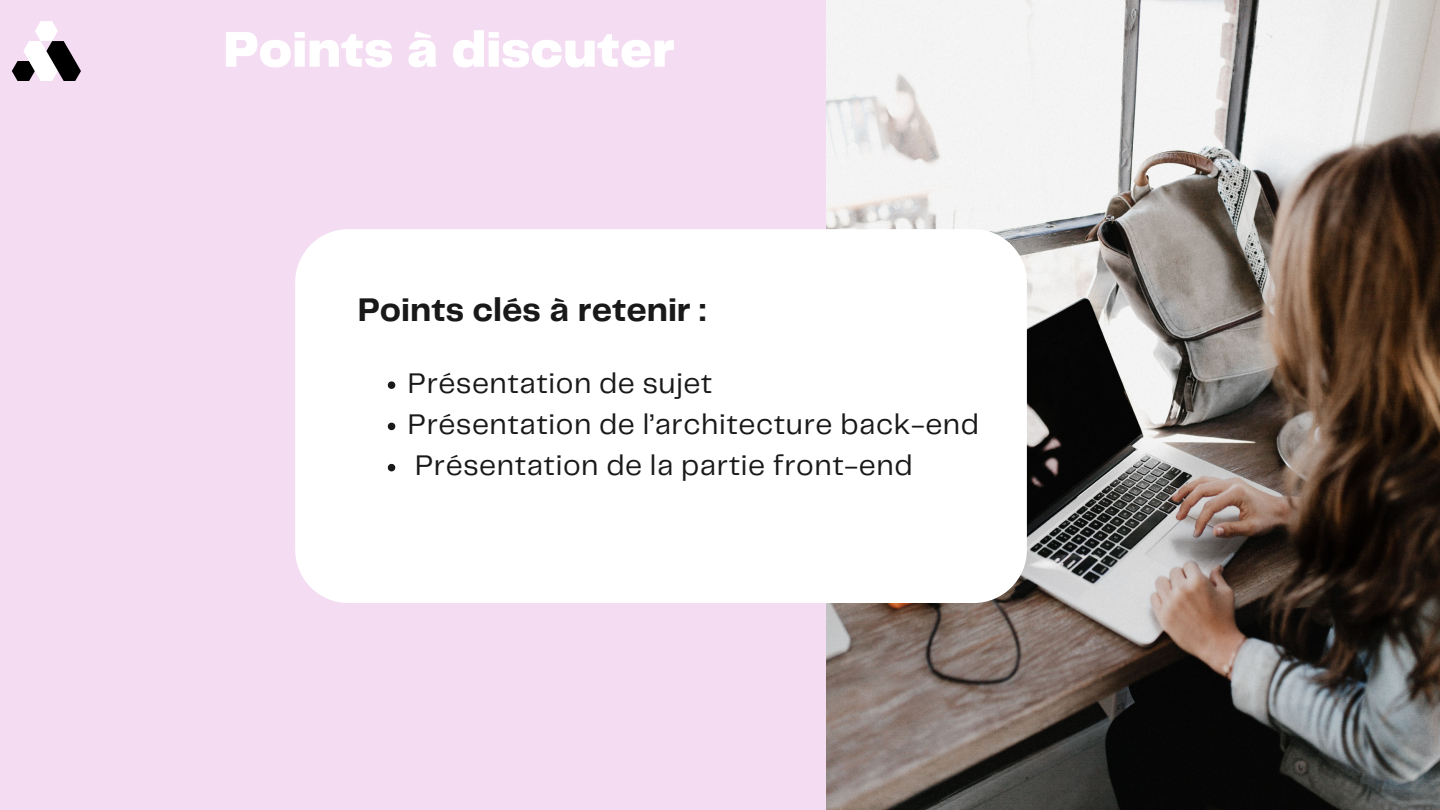
<style>
.page{position:relative;width:1440px;height:810px;background:#f4dcf2}
.page>*{position:absolute;margin:0;border:0;box-sizing:border-box;transform-origin:0 0}
.t1{font:900 52.1px "Telegraf";color:#fff}
.t2{font:700 34px "Telegraf";color:#191919}
.t3{font:29.5px "Telegraf";letter-spacing:.02em;color:#191919}
</style>
<div class="page">
<img style="left:826px;top:0;width:614px;height:810px">
<div style="left:295px;top:229px;width:732px;height:374px;background:#fff;border-radius:53px"></div>
<svg style="left:12px;top:21px;width:69px;height:60px"></svg>
<svg style="left:388px;top:381px;width:7px;height:8px"></svg>
<svg style="left:388px;top:423px;width:7px;height:7px"></svg>
<svg style="left:388px;top:464px;width:7px;height:7px"></svg>
<p class="t1" style="left:223px;top:27px;width:453px">Points à discuter</p>
<p class="t2" style="left:358px;top:295px;width:350px">Points clés à retenir :</p>
<p class="t3" style="left:408px;top:370px;width:306px">Présentation de sujet</p>
<p class="t3" style="left:408px;top:411px;width:573px">Présentation de l’architecture back-end</p>
<p class="t3" style="left:415px;top:453px;width:499px">Présentation de la partie front-end</p>
</div>
